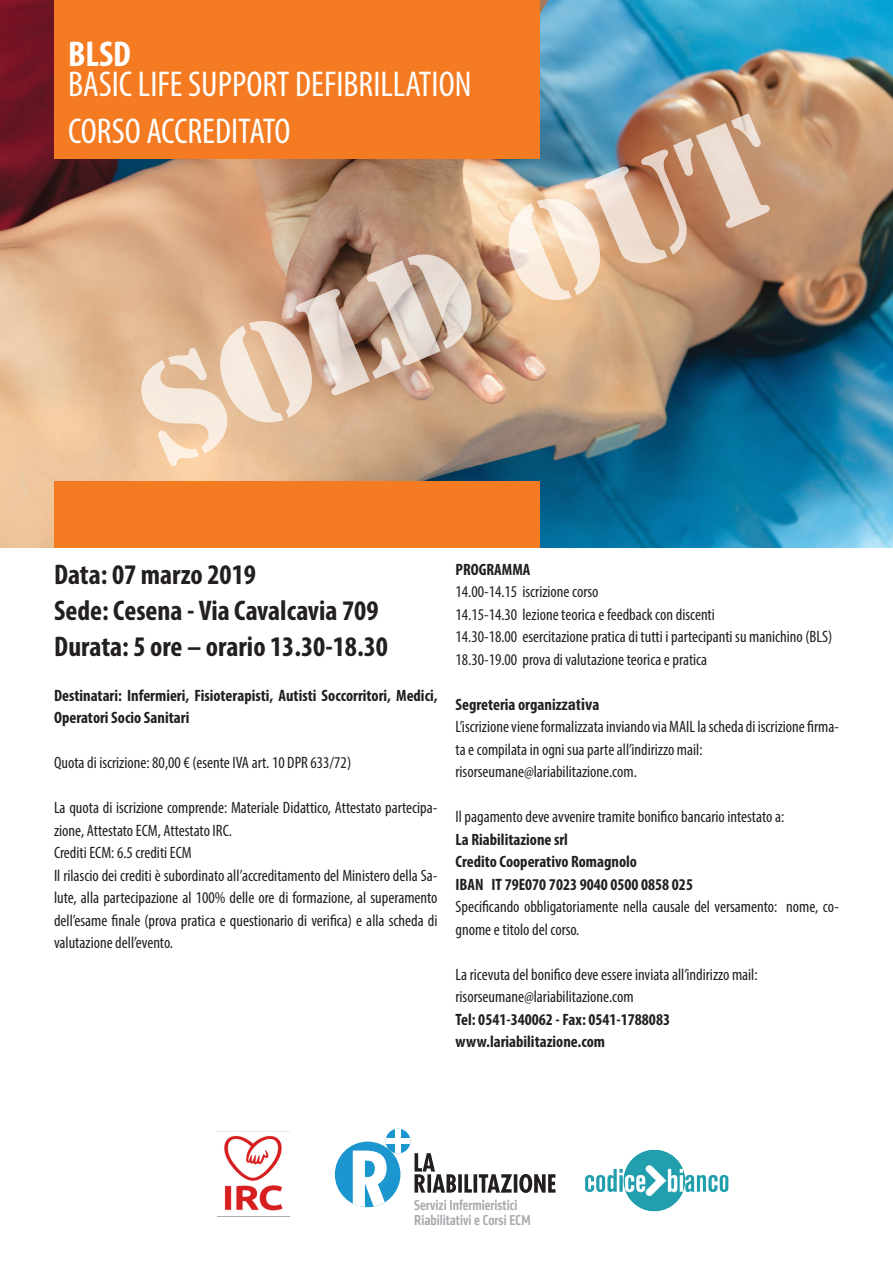
<style>
.page{position:relative;width:893px;height:1263px;background:#fff}
.page>*{position:absolute;margin:0;border:0;box-sizing:border-box;transform-origin:0 0}
.t1{font:condensed 36px/30px "Myriad Pro";color:#fff}
.t2{font:700 condensed 28.5px "Myriad Pro";color:#231f20}
.t3{font:condensed 16.5px/22.5px "Myriad Pro";color:#231f20}
.t4{font:700 condensed 16.5px/22.5px "Myriad Pro";color:#231f20}
.t5{font:500 condensed 14.85px "Klavika";color:#aaabaf}
.s1{font-weight:700}
.s2{font-family:"Univers"}
</style>
<div class="page">
<img style="left:0;top:0;width:893px;height:547px">
<div style="left:54px;top:0;width:486px;height:158px;background:#f47b21"></div>
<div style="left:335px;top:1141px;width:65px;height:66px;background:#1b96cf;border-radius:50%"></div>
<svg style="left:353px;top:1150px;width:36px;height:57px"></svg>
<div style="left:386px;top:1129px;width:24px;height:24px;background:#1b96cf;border-radius:50%"></div>
<div style="left:395px;top:1129px;width:6px;height:24px;background:#fff"></div>
<div style="left:386px;top:1138px;width:24px;height:5px;background:#fff"></div>
<svg style="left:415px;top:1153px;width:140px;height:40px"></svg>
<img style="left:585px;top:1149px;width:144px;height:63px">
<div style="left:54px;top:480px;width:486px;height:67px;background:#f47b21"></div>
<img style="left:218px;top:1131px;width:71px;height:80px">
<img style="left:136px;top:113px;width:635px;height:354px">
<p class="t1" style="left:68px;top:38px;width:405px"><span class="s1">BLSD<br></span>BASIC LIFE SUPPORT DEFIBRILLATION</p>
<p class="t1" style="left:68px;top:115px;width:224px">CORSO ACCREDITATO</p>
<p class="t2" style="left:54px;top:556px;width:203px">Data: 07 marzo 2019</p>
<p class="t2" style="left:54px;top:592px;width:326px">Sede: Cesena - Via Cavalcavia 709</p>
<p class="t2" style="left:54px;top:628px;width:335px">Durata: 5 ore – orario 13.30-18.30</p>
<p class="t4" style="left:54px;top:683px;width:385px">Destinatari: Infermieri, Fisioterapisti, Autisti Soccorritori, Medici,<br>Operatori Socio Sanitari</p>
<p class="t3" style="left:54px;top:751px;width:299px">Quota di iscrizione: 80,00 € (esente IVA art. 10 DPR 633/72)</p>
<p class="t3" style="left:54px;top:796px;width:385px">La quota di iscrizione comprende: Materiale Didattico, Attestato partecipa&shy;zione, Attestato ECM, Attestato IRC.</p>
<p class="t3" style="left:54px;top:841px;width:139px">Crediti ECM: 6.5 crediti ECM</p>
<p class="t3" style="left:54px;top:864px;width:385px;text-align:justify">Il rilascio dei crediti è subordinato all’accreditamento del Ministero della Sa&shy;lute, alla partecipazione al 100% delle ore di formazione, al superamento dell’esame finale (prova pratica e questionario di verifica) e alla scheda di valutazione dell’evento.</p>
<p class="t4" style="left:455px;top:557px;width:76px">PROGRAMMA</p>
<p class="t3" style="left:455px;top:580px;width:145px">14.00-14.15 iscrizione corso</p>
<p class="t3" style="left:455px;top:603px;width:261px">14.15-14.30 lezione teorica e feedback con discenti</p>
<p class="t3" style="left:455px;top:625px;width:378px">14.30-18.00 esercitazione pratica di tutti i partecipanti su manichino (BLS)</p>
<p class="t3" style="left:455px;top:648px;width:253px">18.30-19.00 prova di valutazione teorica e pratica</p>
<p class="t4" style="left:455px;top:692px;width:146px">Segreteria organiz<span class="s2">zativ</span>a</p>
<p class="t3" style="left:455px;top:715px;width:385px">L’iscrizione viene formalizzata inviando via MAIL la scheda di iscrizione firma&shy;ta e compilata in ogni sua parte all’indirizzo mail:</p>
<p class="t3" style="left:455px;top:760px;width:183px">risorseumane@lariabilitazione.com.</p>
<p class="t3" style="left:455px;top:805px;width:330px">Il pagamento deve avvenire tramite bonifico bancario intestato a:</p>
<p class="t4" style="left:455px;top:827px;width:114px">La Riabilitazione srl</p>
<p class="t4" style="left:455px;top:850px;width:183px">Credito Cooperativo Romagnolo</p>
<p class="t4" style="left:455px;top:872px;width:239px">IBAN IT 79E070 7023 9040 0500 0858 025</p>
<p class="t3" style="left:455px;top:895px;width:385px">Specificando obbligatoriamente nella causale del versamento: nome, co&shy;gnome e titolo del corso.</p>
<p class="t3" style="left:455px;top:963px;width:304px">La ricevuta del bonifico deve essere inviata all’indirizzo mail:</p>
<p class="t3" style="left:455px;top:985px;width:180px">risorseumane@lariabilitazione.com</p>
<p class="t4" style="left:455px;top:1007px;width:216px">Tel: 0541-340062 - Fax: 0541-1788083</p>
<p class="t4" style="left:455px;top:1030px;width:151px">www.lariabilitazione.com</p>
<p class="t5" style="left:414px;top:1196px;width:105px">Servizi Infermieristici</p>
<p class="t5" style="left:414px;top:1210px;width:118px">Riabilitativi e Corsi ECM</p>
</div>
